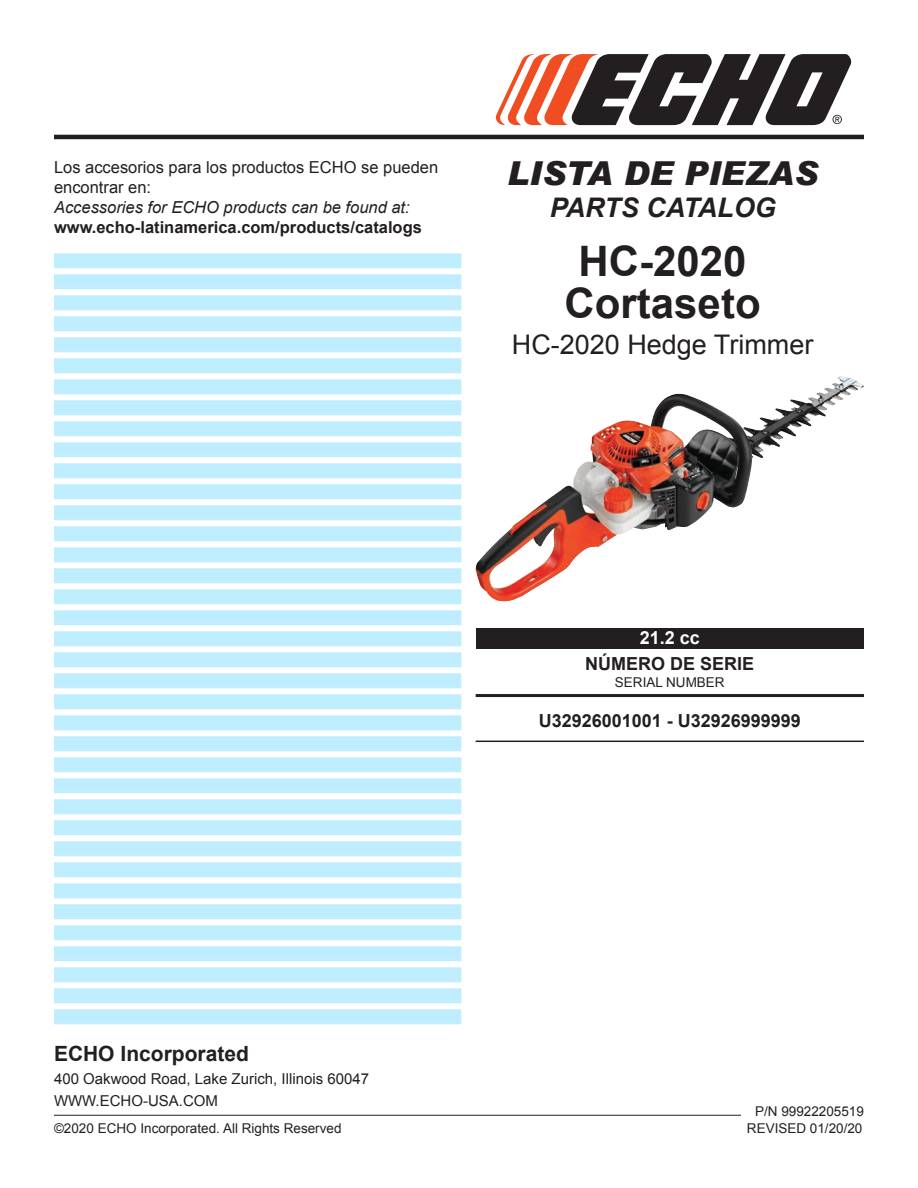
<style>
.page{position:relative;width:918px;height:1188px;background:#fff}
.page>*{position:absolute;margin:0;border:0;box-sizing:border-box;transform-origin:0 0}
.t1{font:700 42px/42px "Arial";color:#231f20;text-align:center}
.t2{font:italic 900 33px "Arial";color:#231f20}
.t3{font:27px "Arial";color:#231f20}
.t4{font:italic 700 27px "Arial";color:#231f20}
.t5{font:700 21px "Arial";color:#231f20}
.t6{font:700 18px "Arial";color:#231f20}
.t7{font:700 18px "Arial";color:#fff}
.t8{font:16.5px/19.8px "Arial";color:#231f20}
.t9{font:700 16.5px "Arial";color:#231f20}
.t10{font:italic 16.5px "Arial";color:#231f20}
.t11{font:15px/22.5px "Arial";color:#231f20}
.t12{font:13.5px "Arial";color:#231f20}
</style>
<div class="page">
<svg style="left:495px;top:54px;width:357px;height:71px"></svg>
<hr style="left:54px;top:135px;width:810px;height:4px;background:#231f20">
<hr style="left:54px;top:1115px;width:687px;height:1px;background:#231f20">
<hr style="left:476px;top:694px;width:388px;height:3px;background:#231f20">
<hr style="left:476px;top:741px;width:388px;height:1px;background:#231f20">
<div style="left:476px;top:628px;width:388px;height:20px;background:#231f20"></div>
<div style="left:54px;top:253px;width:407px;height:14px;background:#bdedfe"></div>
<hr style="left:54px;top:267px;width:407px;height:1px;background:#bdedfe">
<div style="left:54px;top:274px;width:407px;height:14px;background:#bdedfe"></div>
<hr style="left:54px;top:288px;width:407px;height:1px;background:#bdedfe">
<div style="left:54px;top:295px;width:407px;height:14px;background:#bdedfe"></div>
<hr style="left:54px;top:309px;width:407px;height:1px;background:#bdedfe">
<div style="left:54px;top:316px;width:407px;height:14px;background:#bdedfe"></div>
<hr style="left:54px;top:330px;width:407px;height:1px;background:#bdedfe">
<div style="left:54px;top:337px;width:407px;height:14px;background:#bdedfe"></div>
<hr style="left:54px;top:351px;width:407px;height:1px;background:#bdedfe">
<div style="left:54px;top:358px;width:407px;height:14px;background:#bdedfe"></div>
<hr style="left:54px;top:372px;width:407px;height:1px;background:#bdedfe">
<div style="left:54px;top:379px;width:407px;height:14px;background:#bdedfe"></div>
<hr style="left:54px;top:393px;width:407px;height:1px;background:#bdedfe">
<div style="left:54px;top:400px;width:407px;height:14px;background:#bdedfe"></div>
<hr style="left:54px;top:414px;width:407px;height:1px;background:#bdedfe">
<div style="left:54px;top:421px;width:407px;height:14px;background:#bdedfe"></div>
<hr style="left:54px;top:435px;width:407px;height:1px;background:#bdedfe">
<div style="left:54px;top:442px;width:407px;height:14px;background:#bdedfe"></div>
<hr style="left:54px;top:456px;width:407px;height:1px;background:#bdedfe">
<div style="left:54px;top:463px;width:407px;height:14px;background:#bdedfe"></div>
<hr style="left:54px;top:477px;width:407px;height:1px;background:#bdedfe">
<div style="left:54px;top:484px;width:407px;height:14px;background:#bdedfe"></div>
<hr style="left:54px;top:498px;width:407px;height:1px;background:#bdedfe">
<div style="left:54px;top:505px;width:407px;height:14px;background:#bdedfe"></div>
<hr style="left:54px;top:519px;width:407px;height:1px;background:#bdedfe">
<div style="left:54px;top:526px;width:407px;height:14px;background:#bdedfe"></div>
<hr style="left:54px;top:540px;width:407px;height:1px;background:#bdedfe">
<div style="left:54px;top:547px;width:407px;height:14px;background:#bdedfe"></div>
<hr style="left:54px;top:561px;width:407px;height:1px;background:#bdedfe">
<div style="left:54px;top:568px;width:407px;height:14px;background:#bdedfe"></div>
<hr style="left:54px;top:582px;width:407px;height:1px;background:#bdedfe">
<div style="left:54px;top:589px;width:407px;height:14px;background:#bdedfe"></div>
<hr style="left:54px;top:603px;width:407px;height:1px;background:#bdedfe">
<div style="left:54px;top:610px;width:407px;height:14px;background:#bdedfe"></div>
<hr style="left:54px;top:624px;width:407px;height:1px;background:#bdedfe">
<div style="left:54px;top:631px;width:407px;height:14px;background:#bdedfe"></div>
<hr style="left:54px;top:645px;width:407px;height:1px;background:#bdedfe">
<div style="left:54px;top:652px;width:407px;height:14px;background:#bdedfe"></div>
<hr style="left:54px;top:666px;width:407px;height:1px;background:#bdedfe">
<div style="left:54px;top:673px;width:407px;height:14px;background:#bdedfe"></div>
<hr style="left:54px;top:687px;width:407px;height:1px;background:#bdedfe">
<div style="left:54px;top:694px;width:407px;height:14px;background:#bdedfe"></div>
<hr style="left:54px;top:708px;width:407px;height:1px;background:#bdedfe">
<div style="left:54px;top:715px;width:407px;height:14px;background:#bdedfe"></div>
<hr style="left:54px;top:729px;width:407px;height:1px;background:#bdedfe">
<div style="left:54px;top:736px;width:407px;height:14px;background:#bdedfe"></div>
<hr style="left:54px;top:750px;width:407px;height:1px;background:#bdedfe">
<div style="left:54px;top:757px;width:407px;height:14px;background:#bdedfe"></div>
<hr style="left:54px;top:771px;width:407px;height:1px;background:#bdedfe">
<div style="left:54px;top:778px;width:407px;height:14px;background:#bdedfe"></div>
<hr style="left:54px;top:792px;width:407px;height:1px;background:#bdedfe">
<div style="left:54px;top:799px;width:407px;height:14px;background:#bdedfe"></div>
<hr style="left:54px;top:813px;width:407px;height:1px;background:#bdedfe">
<div style="left:54px;top:820px;width:407px;height:14px;background:#bdedfe"></div>
<hr style="left:54px;top:834px;width:407px;height:1px;background:#bdedfe">
<div style="left:54px;top:841px;width:407px;height:14px;background:#bdedfe"></div>
<hr style="left:54px;top:855px;width:407px;height:1px;background:#bdedfe">
<div style="left:54px;top:862px;width:407px;height:14px;background:#bdedfe"></div>
<hr style="left:54px;top:876px;width:407px;height:1px;background:#bdedfe">
<div style="left:54px;top:883px;width:407px;height:14px;background:#bdedfe"></div>
<hr style="left:54px;top:897px;width:407px;height:1px;background:#bdedfe">
<div style="left:54px;top:904px;width:407px;height:14px;background:#bdedfe"></div>
<hr style="left:54px;top:918px;width:407px;height:1px;background:#bdedfe">
<div style="left:54px;top:925px;width:407px;height:14px;background:#bdedfe"></div>
<hr style="left:54px;top:939px;width:407px;height:1px;background:#bdedfe">
<div style="left:54px;top:946px;width:407px;height:14px;background:#bdedfe"></div>
<hr style="left:54px;top:960px;width:407px;height:1px;background:#bdedfe">
<div style="left:54px;top:967px;width:407px;height:14px;background:#bdedfe"></div>
<hr style="left:54px;top:981px;width:407px;height:1px;background:#bdedfe">
<div style="left:54px;top:988px;width:407px;height:14px;background:#bdedfe"></div>
<hr style="left:54px;top:1002px;width:407px;height:1px;background:#bdedfe">
<div style="left:54px;top:1009px;width:407px;height:14px;background:#bdedfe"></div>
<hr style="left:54px;top:1023px;width:407px;height:1px;background:#bdedfe">
<img style="left:476px;top:376px;width:367px;height:226px">
<p class="t8" style="left:54px;top:158px;width:386px">Los accesorios para los productos ECHO se pueden encontrar en:</p>
<p class="t10" style="left:54px;top:197px;width:357px">Accessories for ECHO products can be found at:</p>
<p class="t9" style="left:54px;top:215px;width:369px">www.echo-latinamerica.com/products/catalogs</p>
<h2 class="t2" style="left:507px;top:153px;width:312px">LISTA DE PIEZAS</h2>
<h3 class="t4" style="left:550px;top:189px;width:228px">PARTS CATALOG</h3>
<h1 class="t1" style="left:565px;top:240px;width:198px">HC-2020<br>Cortaseto</h1>
<h3 class="t3" style="left:512px;top:325px;width:303px">HC-2020 Hedge Trimmer</h3>
<h3 class="t7" style="left:640px;top:625px;width:62px">21.2 cc</h3>
<h3 class="t6" style="left:585px;top:651px;width:171px">NÚMERO DE SERIE</h3>
<p class="t12" style="left:615px;top:673px;width:111px">SERIAL NUMBER</p>
<h3 class="t6" style="left:539px;top:708px;width:264px">U32926001001 - U32926999999</h3>
<h3 class="t5" style="left:54px;top:1039px;width:196px">ECHO Incorporated</h3>
<p class="t11" style="left:54px;top:1067px;width:317px">400 Oakwood Road, Lake Zurich, Illinois 60047<br>WWW.ECHO-USA.COM</p>
<p class="t12" style="left:755px;top:1102px;width:110px">P/N 99922205519</p>
<p class="t12" style="left:54px;top:1118px;width:289px">©2020 ECHO Incorporated. All Rights Reserved</p>
<p class="t12" style="left:747px;top:1118px;width:117px">REVISED 01/20/20</p>
</div>
